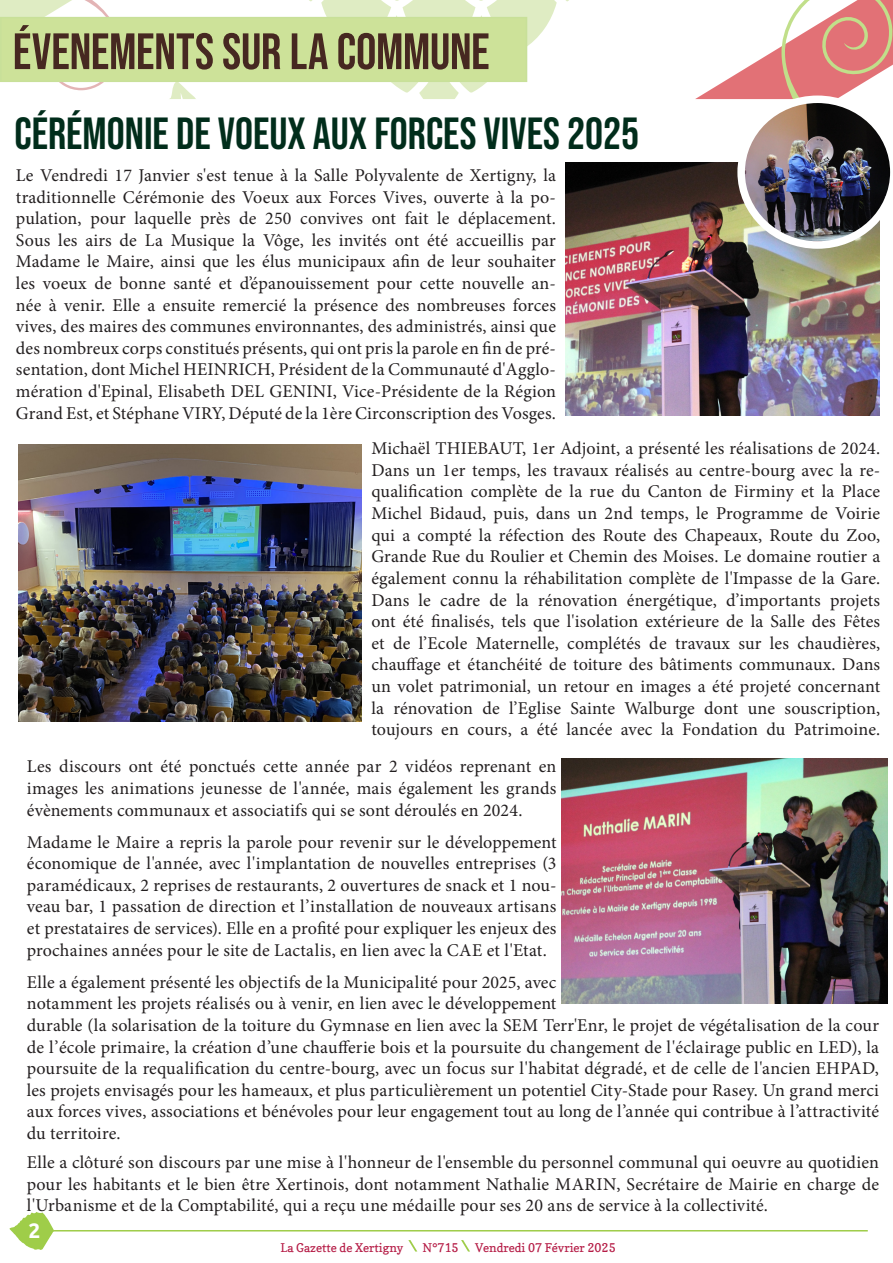
<style>
.page{position:relative;width:893px;height:1263px;background:#fff}
.page>*{position:absolute;margin:0;border:0;box-sizing:border-box;transform-origin:0 0}
.t1{font:51px "Bebas Neue";letter-spacing:-.005em;color:#462821}
.t2{font:45px "Bebas Neue";color:#012d1b}
.t3{font:700 21px "Ubuntu";color:#fff}
.t4{font:18px/21.6px "Minion Pro";letter-spacing:.005em;color:#231f20;text-align:justify}
.t5{font:12px "Copse";color:#b51c46}
</style>
<div class="page">
<svg style="left:408px;top:1240px;width:9px;height:11px"></svg>
<svg style="left:461px;top:1240px;width:9px;height:11px"></svg>
<hr style="left:17px;top:1230px;width:851px;height:1px;background:#9fcd49">
<svg style="left:9px;top:1212px;width:45px;height:38px"></svg>
<svg style="left:295px;top:0;width:274px;height:99px"></svg>
<svg style="left:0;top:0;width:250px;height:99px"></svg>
<div style="left:1px;top:18px;width:525px;height:63px;background:#cde299"></div>
<div style="left:0;top:17px;width:527px;height:65px;border:2px solid #c8e099"></div>
<img style="left:561px;top:758px;width:326px;height:245px">
<img style="left:566px;top:163px;width:313px;height:252px">
<img style="left:695px;top:0;width:198px;height:249px">
<img style="left:18px;top:445px;width:343px;height:276px">
<p class="t1" style="left:13px;top:23px;width:478px">ÉVENEMENTS SUR LA COMMUNE</p>
<p class="t2" style="left:15px;top:107px;width:626px">CÉRÉMONIE DE VOEUX AUX FORCES VIVES 2025</p>
<p class="t4" style="left:16px;top:165px;width:542px">Le Vendredi 17 Janvier s'est tenue à la Salle Polyvalente de Xertigny, la traditionnelle Cérémonie des Voeux aux Forces Vives, ouverte à la po&shy;pulation, pour laquelle près de 250 convives ont fait le déplacement.<br>Sous les airs de La Musique la Vôge, les invités ont été accueillis par Madame le Maire, ainsi que les élus municipaux afin de leur souhaiter les voeux de bonne santé et d’épanouissement pour cette nouvelle an&shy;née à venir. Elle a ensuite remercié la présence des nombreuses forces vives, des maires des communes environnantes, des administrés, ainsi que des nombreux corps constitués présents, qui ont pris la parole en fin de pré&shy;sentation, dont Michel HEINRICH, Président de la Communauté d'Agglo&shy;mération d'Epinal, Elisabeth DEL GENINI, Vice-Présidente de la Région Grand Est, et Stéphane VIRY, Député de la 1ère Circonscription des Vosges.</p>
<p class="t4" style="left:371px;top:438px;width:510px">Michaël THIEBAUT, 1er Adjoint, a présenté les réalisations de 2024.<br>Dans un 1er temps, les travaux réalisés au centre-bourg avec la re&shy;qualification complète de la rue du Canton de Firminy et la Place Michel Bidaud, puis, dans un 2nd temps, le Programme de Voirie qui a compté la réfection des Route des Chapeaux, Route du Zoo, Grande Rue du Roulier et Chemin des Moises. Le domaine routier a également connu la réhabilitation complète de l'Impasse de la Gare.<br>Dans le cadre de la rénovation énergétique, d’importants projets ont été finalisés, tels que l'isolation extérieure de la Salle des Fêtes et de l’Ecole Maternelle, complétés de travaux sur les chaudières, chauffage et étanchéité de toiture des bâtiments communaux. Dans un volet patrimonial, un retour en images a été projeté concernant la rénovation de l’Eglise Sainte Walburge dont une souscription, toujours en cours, a été lancée avec la Fondation du Patrimoine.</p>
<p class="t4" style="left:27px;top:756px;width:531px">Les discours ont été ponctués cette année par 2 vidéos reprenant en images les animations jeunesse de l'année, mais également les grands évènements communaux et associatifs qui se sont déroulés en 2024.</p>
<p class="t4" style="left:27px;top:831px;width:531px">Madame le Maire a repris la parole pour revenir sur le développement économique de l'année, avec l'implantation de nouvelles entreprises (3 paramédicaux, 2 reprises de restaurants, 2 ouvertures de snack et 1 nou&shy;veau bar, 1 passation de direction et l’installation de nouveaux artisans et prestataires de services). Elle en a profité pour expliquer les enjeux des prochaines années pour le site de Lactalis, en lien avec la CAE et l'Etat.</p>
<p class="t4" style="left:27px;top:971px;width:854px;text-align:left">Elle a également présenté les objectifs de la Municipalité pour 2025, avec<br>notamment les projets réalisés ou à venir, en lien avec le développement<br>durable (la solarisation de la toiture du Gymnase en lien avec la SEM Terr'Enr, le projet de végétalisation de la cour de l’école primaire, la création d’une chaufferie bois et la poursuite du changement de l'éclairage public en LED), la poursuite de la requalification du centre-bourg, avec un focus sur l'habitat dégradé, et de celle de l'ancien EHPAD, les projets envisagés pour les hameaux, et plus particulièrement un potentiel City-Stade pour Rasey. Un grand merci aux forces vives, associations et bénévoles pour leur engagement tout au long de l’année qui contribue à l’attractivité du territoire.</p>
<p class="t4" style="left:27px;top:1152px;width:854px">Elle a clôturé son discours par une mise à l'honneur de l'ensemble du personnel communal qui oeuvre au quotidien pour les habitants et le bien être Xertinois, dont notamment Nathalie MARIN, Secrétaire de Mairie en charge de l'Urbanisme et de la Comptabilité, qui a reçu une médaille pour ses 20 ans de service à la collectivité.</p>
<p class="t3" style="left:28px;top:1217px;width:13px">2</p>
<p class="t5" style="left:280px;top:1240px;width:124px">La Gazette de Xertigny</p>
<p class="t5" style="left:423px;top:1240px;width:37px">N°715</p>
<p class="t5" style="left:475px;top:1240px;width:142px">Vendredi 07 Février 2025</p>
</div>
